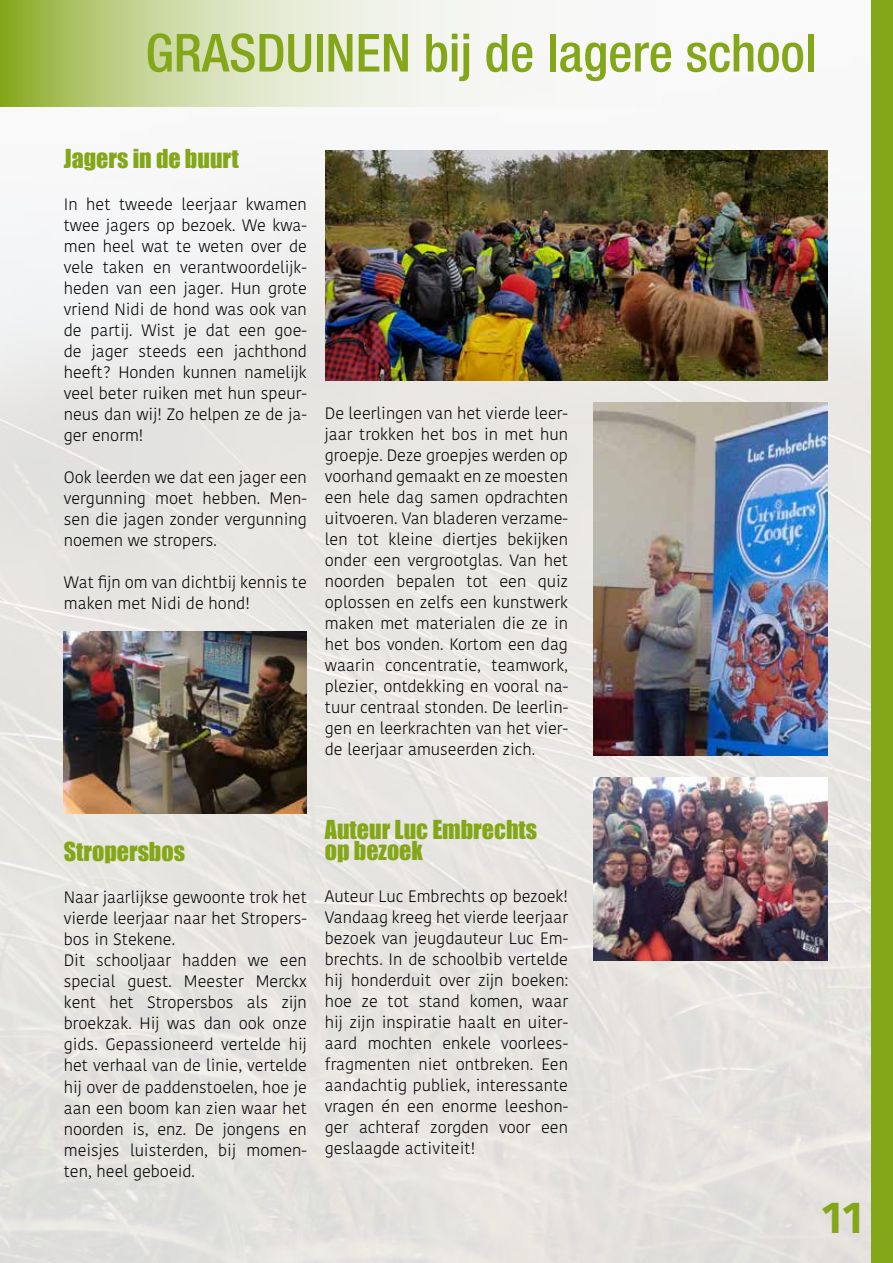
<style>
.page{position:relative;width:893px;height:1263px;background:#fff}
.page>*{position:absolute;margin:0;border:0;box-sizing:border-box;transform-origin:0 0}
.t1{font:500 condensed 52.5px "Helvetica Neue LT Std";color:#84a719}
.t2{font:700 45px "Kohinoor Devanagari";color:#84a719}
.t3{font:24px/21px "Impact";color:#84a719}
.t4{font:300 16.5px/21px "Kohinoor Devanagari";color:#000;text-align:justify}
</style>
<div class="page">
<img style="left:0;top:106px;width:872px;height:1157px">
<div style="left:872px;top:0;width:21px;height:1263px;background:#84a719"></div>
<svg style="left:0;top:0;width:872px;height:106px"></svg>
<img style="left:64px;top:631px;width:243px;height:183px">
<img style="left:326px;top:150px;width:501px;height:230px">
<img style="left:593px;top:778px;width:234px;height:182px">
<img style="left:593px;top:403px;width:234px;height:352px">
<h1 class="t1" style="left:145px;top:22px;width:672px">GRASDUINEN bij de lagere school</h1>
<h3 class="t3" style="left:64px;top:148px;width:177px">Jagers in de buurt</h3>
<p class="t4" style="left:64px;top:194px;width:245px">In het tweede leerjaar kwamen twee jagers op bezoek. We kwa&shy;men heel wat te weten over de vele taken en verantwoordelijk&shy;heden van een jager. Hun grote vriend Nidi de hond was ook van de partij. Wist je dat een goe&shy;de jager steeds een jachthond heeft? Honden kunnen namelijk veel beter ruiken met hun speur&shy;neus dan wij! Zo helpen ze de ja&shy;ger enorm!</p>
<p class="t4" style="left:64px;top:467px;width:245px">Ook leerden we dat een jager een vergunning moet hebben. Men&shy;sen die jagen zonder vergunning noemen we stropers.</p>
<p class="t4" style="left:64px;top:572px;width:245px">Wat fijn om van dichtbij kennis te maken met Nidi de hond!</p>
<p class="t4" style="left:325px;top:403px;width:245px">De leerlingen van het vierde leer&shy;jaar trokken het bos in met hun groepje. Deze groepjes werden op voorhand gemaakt en ze moesten een hele dag samen opdrachten uitvoeren. Van bladeren verzame&shy;len tot kleine diertjes bekijken onder een vergrootglas. Van het noorden bepalen tot een quiz oplossen en zelfs een kunstwerk maken met materialen die ze in het bos vonden. Kortom een dag waarin concentratie, teamwork, plezier, ontdekking en vooral na&shy;tuur centraal stonden. De leerlin&shy;gen en leerkrachten van het vier&shy;de leerjaar amuseerden zich.</p>
<h3 class="t3" style="left:64px;top:841px;width:123px">Stropersbos</h3>
<p class="t4" style="left:64px;top:887px;width:245px;text-align:left">Naar jaarlijkse gewoonte trok het vierde leerjaar naar het Stropers&shy;bos in Stekene.<br>Dit schooljaar hadden we een special guest. Meester Merckx kent het Stropersbos als zijn broekzak. Hij was dan ook onze gids. Gepassioneerd vertelde hij het verhaal van de linie, vertelde hij over de paddenstoelen, hoe je aan een boom kan zien waar het noorden is, enz. De jongens en meisjes luisterden, bij momen&shy;ten, heel geboeid.</p>
<h3 class="t3" style="left:325px;top:818px;width:214px">Auteur Luc Embrechts op bezoek</h3>
<p class="t4" style="left:325px;top:885px;width:245px">Auteur Luc Embrechts op bezoek!<br>Vandaag kreeg het vierde leerjaar bezoek van jeugdauteur Luc Em&shy;brechts. In de schoolbib vertelde hij honderduit over zijn boeken: hoe ze tot stand komen, waar hij zijn inspiratie haalt en uiter&shy;aard mochten enkele voorlees&shy;fragmenten niet ontbreken. Een aandachtig publiek, interessante vragen én een enorme leeshon&shy;ger achteraf zorgden voor een geslaagde activiteit!</p>
<h2 class="t2" style="left:822px;top:1177px;width:43px">11</h2>
</div>
